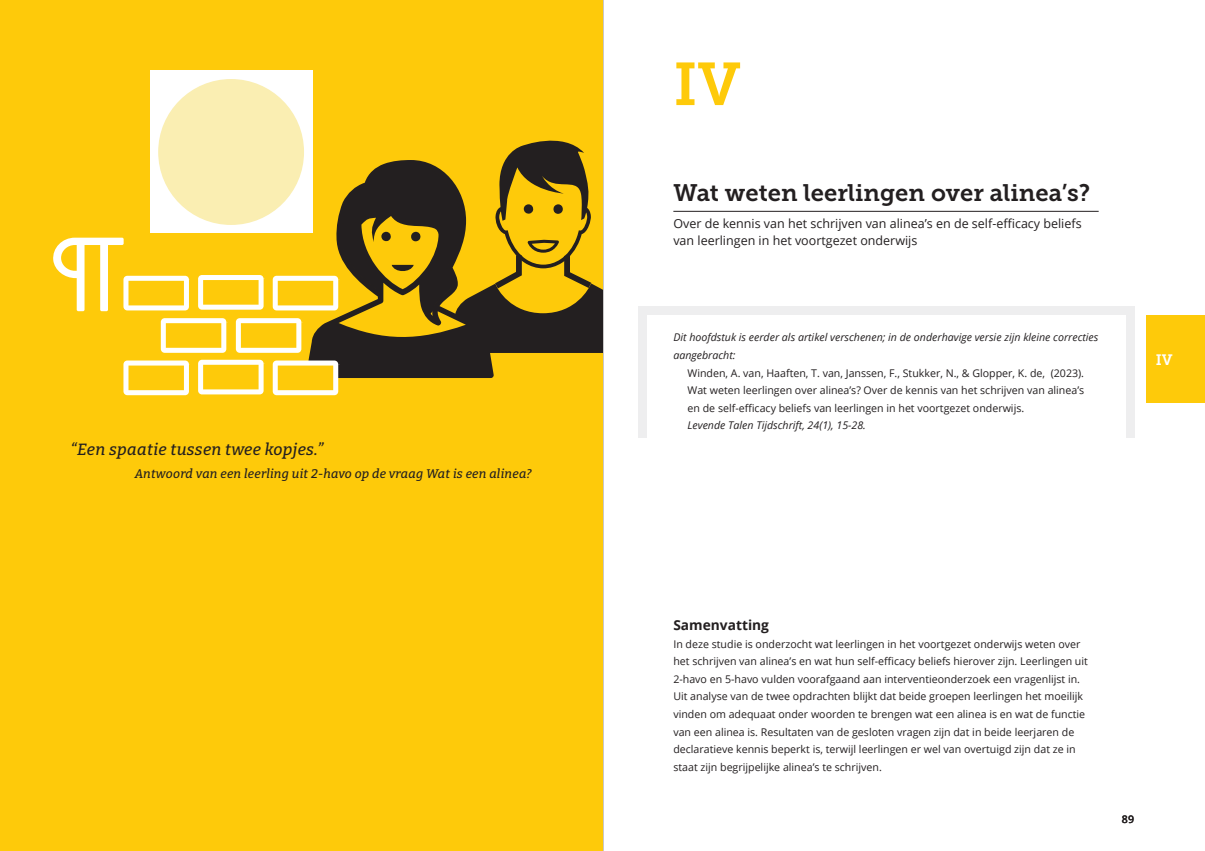
<style>
.page{position:relative;width:1205px;height:851px;background:#fff}
.page>*{position:absolute;margin:0;border:0;box-sizing:border-box;transform-origin:0 0}
.t1{font:60px "Museo Slab 700";color:#feca0a}
.t2{font:23.75px "Museo Slab 700";color:#231f20}
.t3{font:italic 500 16.25px "Bitter";letter-spacing:.02em;color:#231f20}
.t4{font:15px "Museo Slab 700";color:#fff}
.t5{font:700 13.75px "Open Sans";color:#231f20}
.t6{font:12.5px/17.5px "Open Sans";color:#231f20}
.t7{font:italic 500 12.5px "Bitter";letter-spacing:.02em;color:#231f20}
.t8{font:10.62px/17.5px "Open Sans";color:#231f20}
.t9{font:italic 10.62px/17.5px "Open Sans";color:#231f20}
.t10{font:600 10.62px "Open Sans";color:#231f20}
</style>
<div class="page">
<hr style="left:602px;top:0;width:1px;height:850px;background:#231f20">
<div style="left:0;top:0;width:602px;height:850px;background:#feca0a"></div>
<svg style="left:53px;top:130px;width:549px;height:265px"></svg>
<div style="left:638px;top:306px;width:496px;height:132px;background:#eeeeef"></div>
<div style="left:647px;top:315px;width:478px;height:131px;background:#fff"></div>
<div style="left:150px;top:71px;width:162px;height:162px;background:#fff"></div>
<div style="left:158px;top:79px;width:146px;height:146px;background:#faeeb2;border-radius:73px"></div>
<hr style="left:673px;top:211px;width:425px;height:1px;background:#231f20">
<div style="left:1146px;top:315px;width:59px;height:87px;background:#feca0a"></div>
<h3 class="t3" style="left:71px;top:439px;width:254px">“Een spaatie tussen twee kopjes.”</h3>
<p class="t7" style="left:135px;top:465px;width:398px">Antwoord van een leerling uit 2-havo op de vraag Wat is een alinea?</p>
<h1 class="t1" style="left:673px;top:50px;width:69px">IV</h1>
<h2 class="t2" style="left:673px;top:180px;width:418px">Wat weten leerlingen over alinea’s?</h2>
<p class="t6" style="left:673px;top:214px;width:410px">Over de kennis van het schrijven van alinea’s en de self-efficacy beliefs van leerlingen in het voortgezet onderwijs</p>
<p class="t9" style="left:673px;top:328px;width:426px">Dit hoofdstuk is eerder als artikel verschenen; in de onderhavige versie zijn kleine correcties aangebracht:</p>
<p class="t8" style="left:687px;top:363px;width:398px;text-align:justify">Winden, A. van, Haaften, T. van, Janssen, F., Stukker, N., &amp; Glopper, K. de, (2023).<br>Wat weten leerlingen over alinea’s? Over de kennis van het schrijven van alinea’s en de self-efficacy beliefs van leerlingen in het voortgezet onderwijs.</p>
<p class="t9" style="left:687px;top:416px;width:180px">Levende Talen Tijdschrift, 24(1), 15-28.</p>
<h3 class="t4" style="left:1156px;top:351px;width:18px">IV</h3>
<p class="t5" style="left:673px;top:615px;width:97px">Samenvatting</p>
<p class="t8" style="left:673px;top:635px;width:416px">In deze studie is onderzocht wat leerlingen in het voortgezet onderwijs weten over het schrijven van alinea’s en wat hun self-efficacy beliefs hierover zijn. Leerlingen uit 2-havo en 5-havo vulden voorafgaand aan interventieonderzoek een vragenlijst in.<br>Uit analyse van de twee opdrachten blijkt dat beide groepen leerlingen het moeilijk vinden om adequaat onder woorden te brengen wat een alinea is en wat de functie van een alinea is. Resultaten van de gesloten vragen zijn dat in beide leerjaren de declaratieve kennis beperkt is, terwijl leerlingen er wel van overtuigd zijn dat ze in staat zijn begrijpelijke alinea’s te schrijven.</p>
<p class="t10" style="left:1122px;top:811px;width:14px">89</p>
</div>
